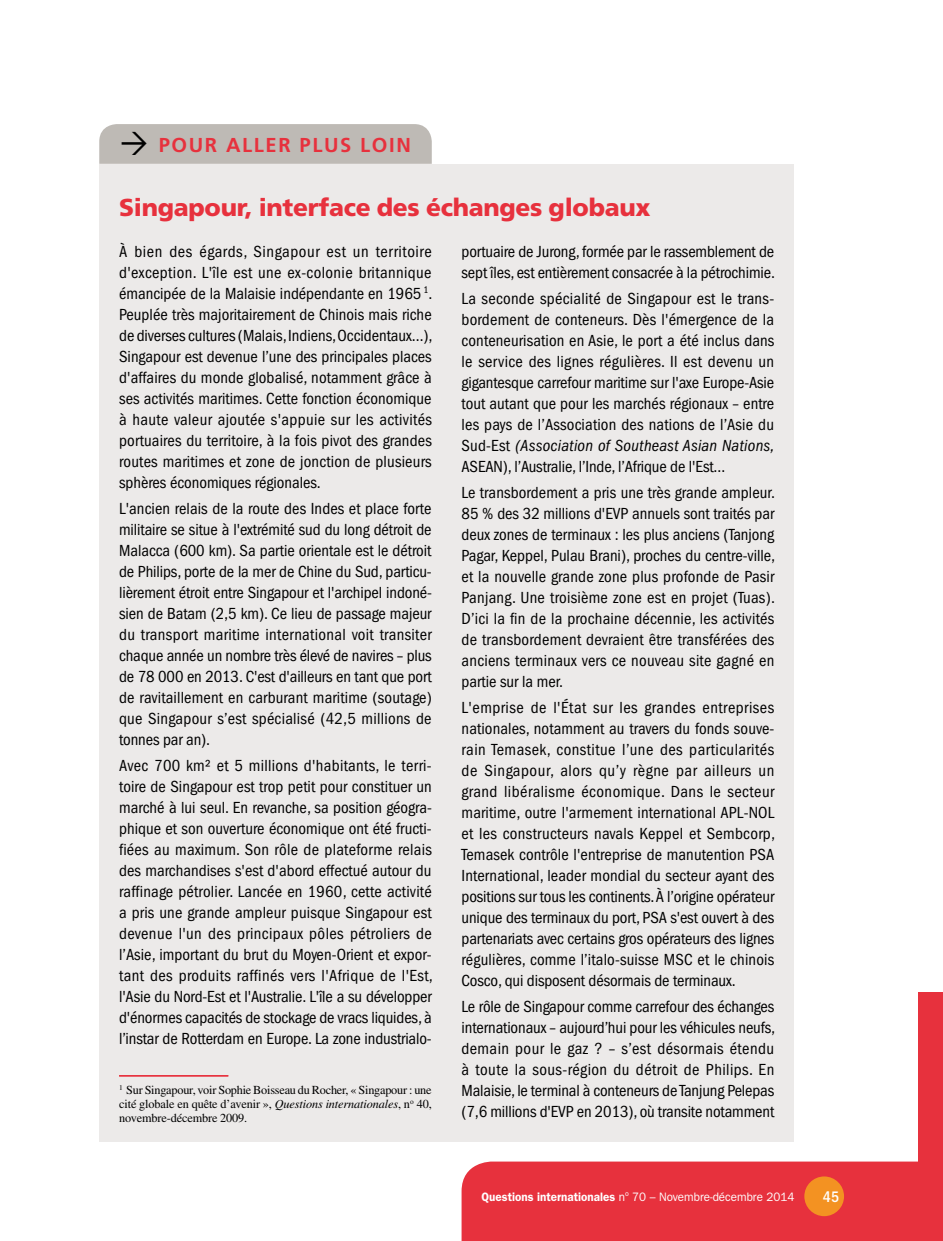
<style>
.page{position:relative;width:943px;height:1241px;background:#fff}
.page>*{position:absolute;margin:0;border:0;box-sizing:border-box;transform-origin:0 0}
.t1{font:900 24.5px "Frutiger LT Std";letter-spacing:-.01em;color:#e7313d}
.t2{font:700 20.12px "Frutiger LT Std";letter-spacing:.08em;color:#e7313d}
.t3{font:condensed 16.62px/21px "ITC Franklin Gothic Std";letter-spacing:-.005em;color:#000;text-align:justify}
.t4{font:500 condensed 15.75px "ITC Franklin Gothic Std";color:#fff}
.t5{font:12.25px/14px "Times LT Std";letter-spacing:-.01em;color:#000;text-align:justify}
.t6{font:12.25px "ITC Franklin Gothic Std";color:#fff;scale:.95 1}
.s1{font-style:italic}
.s2{font-weight:600}
</style>
<div class="page">
<div style="left:461px;top:1161px;width:457px;height:79px;background:#e7313d"></div>
<div style="left:918px;top:992px;width:25px;height:248px;background:#e7313d"></div>
<div style="left:804px;top:1176px;width:40px;height:39px;background:#f39222;border-radius:50%"></div>
<div style="left:99px;top:164px;width:695px;height:977px;background:#eceae9"></div>
<hr style="left:119px;top:1074px;width:109px;height:2px;background:#e7313d">
<div style="left:99px;top:124px;width:333px;height:40px;background:#bebab5"></div>
<p class="t2" style="left:159px;top:133px;width:254px">POUR ALLER PLUS LOIN</p>
<h1 class="t1" style="left:119px;top:192px;width:533px">Singapour, interface des échanges globaux</h1>
<p class="t3" style="left:119px;top:241px;width:315px">À bien des égards, Singapour est un territoire d'exception. L'île est une ex-colonie britannique émancipée de la Malaisie indépendante en 1965 <sup>1</sup>.<br>Peuplée très majoritairement de Chinois mais riche de diverses cultures (Malais, Indiens, Occidentaux…), Singapour est devenue l’une des principales places d'affaires du monde globalisé, notamment grâce à ses activités maritimes. Cette fonction économique à haute valeur ajoutée s'appuie sur les activités portuaires du territoire, à la fois pivot des grandes routes maritimes et zone de jonction de plusieurs sphères économiques régionales.</p>
<p class="t3" style="left:119px;top:497px;width:314px">L'ancien relais de la route des Indes et place forte militaire se situe à l'extrémité sud du long détroit de Malacca (600 km). Sa partie orientale est le détroit de Philips, porte de la mer de Chine du Sud, particu&shy;lièrement étroit entre Singapour et l'archipel indoné&shy;sien de Batam (2,5 km). Ce lieu de passage majeur du transport maritime international voit transiter chaque année un nombre très élevé de navires – plus de 78 000 en 2013. C'est d'ailleurs en tant que port de ravitaillement en carburant maritime (soutage) que Singapour s’est spécialisé (42,5 millions de tonnes par an).</p>
<p class="t3" style="left:119px;top:754px;width:315px">Avec 700 km² et 5 millions d'habitants, le terri&shy;toire de Singapour est trop petit pour constituer un marché à lui seul. En revanche, sa position géogra&shy;phique et son ouverture économique ont été fructi&shy;fiées au maximum. Son rôle de plateforme relais des marchandises s'est d'abord effectué autour du raffinage pétrolier. Lancée en 1960, cette activité a pris une grande ampleur puisque Singapour est devenue l'un des principaux pôles pétroliers de l’Asie, important du brut du Moyen-Orient et expor&shy;tant des produits raffinés vers l'Afrique de l'Est, l'Asie du Nord-Est et l'Australie. L'île a su développer d'énormes capacités de stockage de vracs liquides, à l’instar de Rotterdam en Europe. La zone industrialo-</p>
<p class="t5" style="left:119px;top:1082px;width:314px"><sup>1</sup> Sur Singapour, voir Sophie Boisseau du Rocher, « Singapour : une cité globale en quête d’avenir », <span class="s1">Questions internationales</span>, n<sup>o</sup> 40, novembre-décembre 2009.</p>
<p class="t3" style="left:461px;top:241px;width:315px">portuaire de Jurong, formée par le rassemblement de sept îles, est entièrement consacrée à la pétrochimie.</p>
<p class="t3" style="left:461px;top:287px;width:314px">La seconde spécialité de Singapour est le trans&shy;bordement de conteneurs. Dès l'émergence de la conteneurisation en Asie, le port a été inclus dans le service des lignes régulières. Il est devenu un gigantesque carrefour maritime sur l'axe Europe-Asie tout autant que pour les marchés régionaux – entre les pays de l’Association des nations de l’Asie du Sud-Est <span class="s1">(Association of Southeast Asian Nations, </span>ASEAN), l’Australie, l’Inde, l’Afrique de l'Est…</p>
<p class="t3" style="left:461px;top:481px;width:315px">Le transbordement a pris une très grande ampleur.<br>85 % des 32 millions d'EVP annuels sont traités par deux zones de terminaux : les plus anciens (Tanjong Pagar, Keppel, Pulau Brani), proches du centre-ville, et la nouvelle grande zone plus profonde de Pasir Panjang. Une troisième zone est en projet (Tuas).<br>D’ici la fin de la prochaine décennie, les activités de transbordement devraient être transférées des anciens terminaux vers ce nouveau site gagné en partie sur la mer.</p>
<p class="t3" style="left:461px;top:696px;width:315px">L'emprise de l'État sur les grandes entreprises nationales, notamment au travers du fonds souve&shy;rain Temasek, constitue l’une des particularités de Singapour, alors qu’y règne par ailleurs un grand libéralisme économique. Dans le secteur maritime, outre l'armement international APL-NOL et les constructeurs navals Keppel et Sembcorp, Temasek contrôle l'entreprise de manutention PSA International, leader mondial du secteur ayant des positions sur tous les continents. À l’origine opérateur unique des terminaux du port, PSA s'est ouvert à des partenariats avec certains gros opérateurs des lignes régulières, comme l’italo-suisse MSC et le chinois Cosco, qui disposent désormais de terminaux.</p>
<p class="t3" style="left:461px;top:995px;width:315px">Le rôle de Singapour comme carrefour des échanges internationaux – aujourd’hui pour les véhicules neufs, demain pour le gaz ? – s’est désormais étendu à toute la sous-région du détroit de Philips. En Malaisie, le terminal à conteneurs de Tanjung Pelepas (7,6 millions d'EVP en 2013), où transite notamment</p>
<p class="t6" style="left:481px;top:1189px;width:331px"><span class="s2">Questions internationales</span> n<sup>o</sup> 70 – Novembre-décembre 2014</p>
<p class="t4" style="left:823px;top:1187px;width:18px">45</p>
</div>
